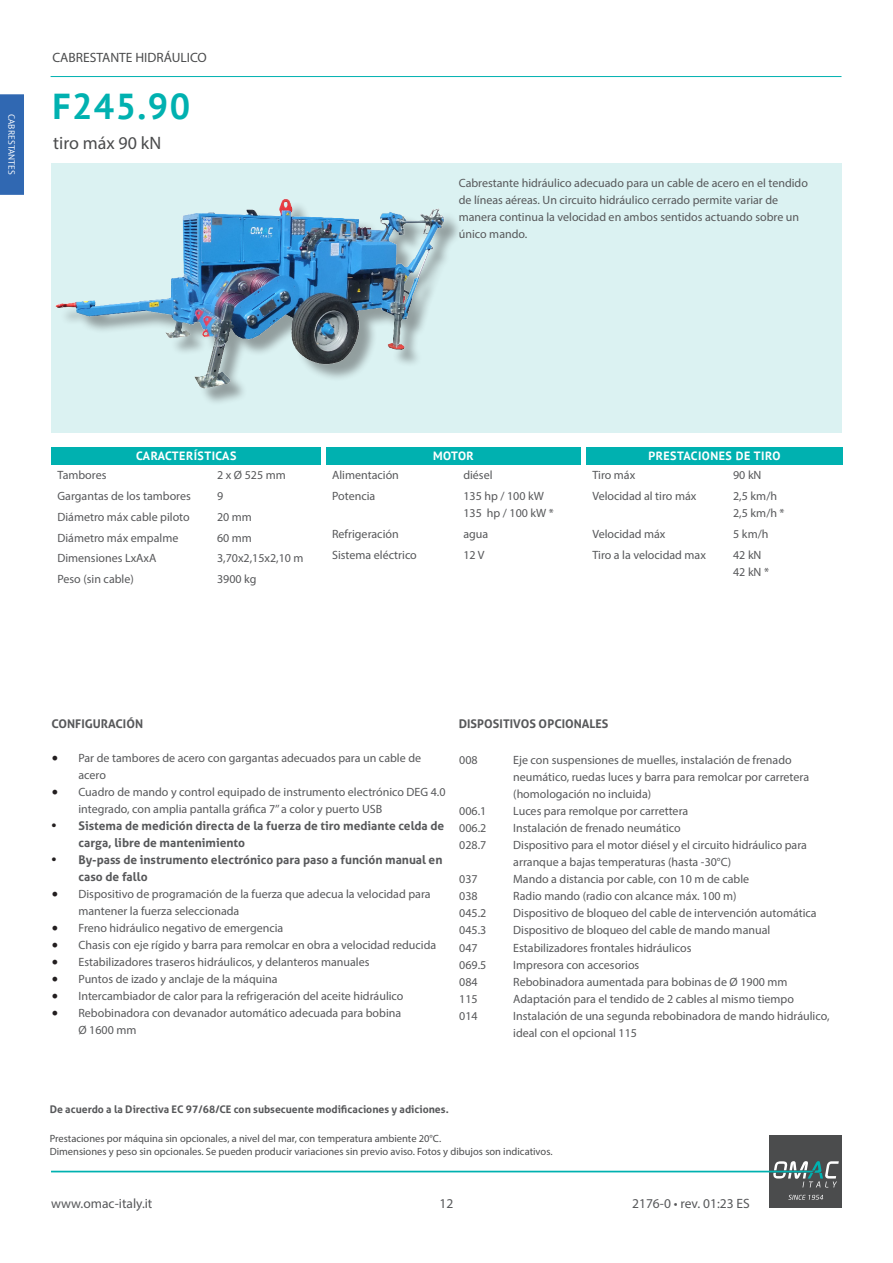
<style>
.page{position:relative;width:893px;height:1263px;background:#fff}
.page>*{position:absolute;margin:0;border:0;box-sizing:border-box;transform-origin:0 0}
.t1{font:700 36px "PT Sans";letter-spacing:.04em;color:#00b1b0}
.t2{font:18px "Myriad Pro";color:#4b4c4d}
.t3{font:13.5px "Myriad Pro";color:#57585a}
.t4{font:13.5px "Myriad Pro";color:#4b4c4d}
.t5{font:12px/17px "Myriad Pro";color:#57585a}
.t6{font:700 12px/17px "Aller";color:#57585a}
.t7{font:700 12px "PT Sans";letter-spacing:.04em;color:#fff}
.t8{font:10.5px/12.6px "Myriad Pro";color:#4b4c4d}
.t9{font:700 10.5px "Aller";color:#57585a}
.t10{font:9px "PT Sans";color:#fff}
.s1{font-family:"Minion Pro";font-size:18px;color:#231f20}
.s2{font-family:"Myriad Pro";font-weight:400;font-size:18px;color:#231f20}
</style>
<div class="page">
<div style="left:769px;top:1135px;width:73px;height:73px;background:#4b4c4d"></div>
<svg style="left:51px;top:1161px;width:788px;height:26px"></svg>
<svg style="left:788px;top:1195px;width:35px;height:5px"></svg>
<div style="left:0;top:94px;width:24px;height:101px;background:#3068b2"></div>
<hr style="left:51px;top:76px;width:790px;height:1px;background:#00b1b0">
<div style="left:51px;top:163px;width:791px;height:270px;background:#dbf2f2"></div>
<div style="left:51px;top:447px;width:270px;height:17px;background:#00b1b0"></div>
<div style="left:326px;top:447px;width:255px;height:17px;background:#00b1b0"></div>
<div style="left:586px;top:447px;width:256px;height:17px;background:#00b1b0"></div>
<img style="left:55px;top:199px;width:393px;height:201px">
<p class="t10" style="left:17px;top:114px;width:62px;rotate:90deg">CABRESTANTES</p>
<p class="t4" style="left:52px;top:50px;width:156px">CABRESTANTE HIDRÁULICO</p>
<p class="t1" style="left:52px;top:82px;width:139px">F245.90</p>
<p class="t2" style="left:53px;top:132px;width:109px">tiro máx 90 kN</p>
<p class="t5" style="left:459px;top:174px;width:351px">Cabrestante hidráulico adecuado para un cable de acero en el tendido de líneas aéreas. Un circuito hidráulico cerrado permite variar de manera continua la velocidad en ambos sentidos actuando sobre un único mando.</p>
<p class="t7" style="left:136px;top:448px;width:102px">CARACTERÍSTICAS</p>
<p class="t5" style="left:57px;top:466px;width:50px">Tambores</p>
<p class="t5" style="left:217px;top:466px;width:70px">2 x Ø 525 mm</p>
<p class="t5" style="left:57px;top:487px;width:135px">Gargantas de los tambores</p>
<p class="t5" style="left:217px;top:487px;width:8px">9</p>
<p class="t5" style="left:57px;top:508px;width:134px">Diámetro máx cable piloto</p>
<p class="t5" style="left:217px;top:508px;width:36px">20 mm</p>
<p class="t5" style="left:57px;top:529px;width:122px">Diámetro máx empalme</p>
<p class="t5" style="left:217px;top:529px;width:36px">60 mm</p>
<p class="t5" style="left:57px;top:550px;width:101px">Dimensiones LxAxA</p>
<p class="t5" style="left:217px;top:550px;width:88px">3,70x2,15x2,10 m</p>
<p class="t5" style="left:57px;top:571px;width:78px">Peso (sin cable)</p>
<p class="t5" style="left:217px;top:571px;width:41px">3900 kg</p>
<p class="t7" style="left:433px;top:448px;width:42px">MOTOR</p>
<p class="t5" style="left:332px;top:466px;width:68px">Alimentación</p>
<p class="t5" style="left:463px;top:466px;width:31px">diésel</p>
<p class="t5" style="left:332px;top:487px;width:45px">Potencia</p>
<p class="t5" style="left:463px;top:487px;width:82px">135 hp / 100 kW</p>
<p class="t5" style="left:463px;top:504px;width:92px">135 hp / 100 kW *</p>
<p class="t5" style="left:332px;top:525px;width:68px">Refrigeración</p>
<p class="t5" style="left:463px;top:525px;width:26px">agua</p>
<p class="t5" style="left:332px;top:546px;width:86px">Sistema eléctrico</p>
<p class="t5" style="left:463px;top:546px;width:23px">12 V</p>
<p class="t7" style="left:648px;top:448px;width:134px">PRESTACIONES DE TIRO</p>
<p class="t5" style="left:592px;top:466px;width:44px">Tiro máx</p>
<p class="t5" style="left:733px;top:466px;width:30px">90 kN</p>
<p class="t5" style="left:592px;top:487px;width:106px">Velocidad al tiro máx</p>
<p class="t5" style="left:733px;top:487px;width:45px">2,5 km/h</p>
<p class="t5" style="left:733px;top:504px;width:53px">2,5 km/h *</p>
<p class="t5" style="left:592px;top:525px;width:75px">Velocidad máx</p>
<p class="t5" style="left:733px;top:525px;width:37px">5 km/h</p>
<p class="t5" style="left:592px;top:546px;width:115px">Tiro a la velocidad max</p>
<p class="t5" style="left:733px;top:546px;width:30px">42 kN</p>
<p class="t5" style="left:733px;top:563px;width:37px">42 kN *</p>
<p class="t6" style="left:51px;top:715px;width:93px">CONFIGURACIÓN</p>
<p class="t6" style="left:459px;top:715px;width:151px">DISPOSITIVOS OPCIONALES</p>
<p class="t5" style="left:78px;top:749px;width:344px;text-indent:-27px"><span class="s1">•</span> Par de tambores de acero con gargantas adecuados para un cable de acero</p>
<p class="t5" style="left:78px;top:783px;width:369px;text-indent:-27px"><span class="s1">•</span> Cuadro de mando y control equipado de instrumento electrónico DEG 4.0 integrado, con amplia pantalla gráfica 7’’ a color y puerto USB</p>
<p class="t6" style="left:78px;top:817px;width:367px;text-indent:-27px"><span class="s2">•</span> Sistema de medición directa de la fuerza de tiro mediante celda de carga, libre de mantenimiento</p>
<p class="t6" style="left:78px;top:851px;width:365px;text-indent:-27px"><span class="s2">•</span> By-pass de instrumento electrónico para paso a función manual en caso de fallo</p>
<p class="t5" style="left:78px;top:886px;width:354px;text-indent:-27px"><span class="s1">•</span> Dispositivo de programación de la fuerza que adecua la velocidad para mantener la fuerza seleccionada</p>
<p class="t5" style="left:51px;top:920px;width:233px"><span class="s1">•</span> Freno hidráulico negativo de emergencia</p>
<p class="t5" style="left:51px;top:937px;width:386px"><span class="s1">•</span> Chasis con eje rígido y barra para remolcar en obra a velocidad reducida</p>
<p class="t5" style="left:51px;top:954px;width:320px"><span class="s1">•</span> Estabilizadores traseros hidráulicos, y delanteros manuales</p>
<p class="t5" style="left:51px;top:971px;width:228px"><span class="s1">•</span> Puntos de izado y anclaje de la máquina</p>
<p class="t5" style="left:51px;top:988px;width:354px"><span class="s1">•</span> Intercambiador de calor para la refrigeración del aceite hidráulico</p>
<p class="t5" style="left:78px;top:1005px;width:324px;text-indent:-27px"><span class="s1">•</span> Rebobinadora con devanador automático adecuada para bobina<br>Ø 1600 mm</p>
<p class="t5" style="left:459px;top:752px;width:20px">008</p>
<p class="t5" style="left:513px;top:752px;width:297px">Eje con suspensiones de muelles, instalación de frenado neumático, ruedas luces y barra para remolcar por carretera (homologación no incluida)</p>
<p class="t5" style="left:459px;top:803px;width:29px">006.1</p>
<p class="t5" style="left:513px;top:803px;width:177px">Luces para remolque por carrettera</p>
<p class="t5" style="left:459px;top:820px;width:29px">006.2</p>
<p class="t5" style="left:513px;top:820px;width:169px">Instalación de frenado neumático</p>
<p class="t5" style="left:459px;top:837px;width:29px">028.7</p>
<p class="t5" style="left:513px;top:837px;width:295px">Dispositivo para el motor diésel y el circuito hidráulico para arranque a bajas temperaturas (hasta -30°C)</p>
<p class="t5" style="left:459px;top:871px;width:20px">037</p>
<p class="t5" style="left:513px;top:871px;width:237px">Mando a distancia por cable, con 10 m de cable</p>
<p class="t5" style="left:459px;top:888px;width:20px">038</p>
<p class="t5" style="left:513px;top:888px;width:225px">Radio mando (radio con alcance máx. 100 m)</p>
<p class="t5" style="left:459px;top:905px;width:29px">045.2</p>
<p class="t5" style="left:513px;top:905px;width:305px">Dispositivo de bloqueo del cable de intervención automática</p>
<p class="t5" style="left:459px;top:922px;width:29px">045.3</p>
<p class="t5" style="left:513px;top:922px;width:259px">Dispositivo de bloqueo del cable de mando manual</p>
<p class="t5" style="left:459px;top:939px;width:20px">047</p>
<p class="t5" style="left:513px;top:939px;width:180px">Estabilizadores frontales hidráulicos</p>
<p class="t5" style="left:459px;top:956px;width:29px">069.5</p>
<p class="t5" style="left:513px;top:956px;width:128px">Impresora con accesorios</p>
<p class="t5" style="left:459px;top:973px;width:20px">084</p>
<p class="t5" style="left:513px;top:973px;width:276px">Rebobinadora aumentada para bobinas de Ø 1900 mm</p>
<p class="t5" style="left:459px;top:990px;width:20px">115</p>
<p class="t5" style="left:513px;top:990px;width:282px">Adaptación para el tendido de 2 cables al mismo tiempo</p>
<p class="t5" style="left:459px;top:1007px;width:20px">014</p>
<p class="t5" style="left:513px;top:1007px;width:318px">Instalación de una segunda rebobinadora de mando hidráulico, ideal con el opcional 115</p>
<p class="t9" style="left:50px;top:1102px;width:400px">De acuerdo a la Directiva EC 97/68/CE con subsecuente modificaciones y adiciones.</p>
<p class="t8" style="left:50px;top:1132px;width:504px">Prestaciones por máquina sin opcionales, a nivel del mar, con temperatura ambiente 20°C.<br>Dimensiones y peso sin opcionales. Se pueden producir variaciones sin previo aviso. Fotos y dibujos son indicativos.</p>
<p class="t3" style="left:51px;top:1195px;width:103px">www.omac-italy.it</p>
<p class="t3" style="left:440px;top:1195px;width:15px">12</p>
<p class="t3" style="left:632px;top:1195px;width:119px">2176-0 • rev. 01:23 ES</p>
</div>
